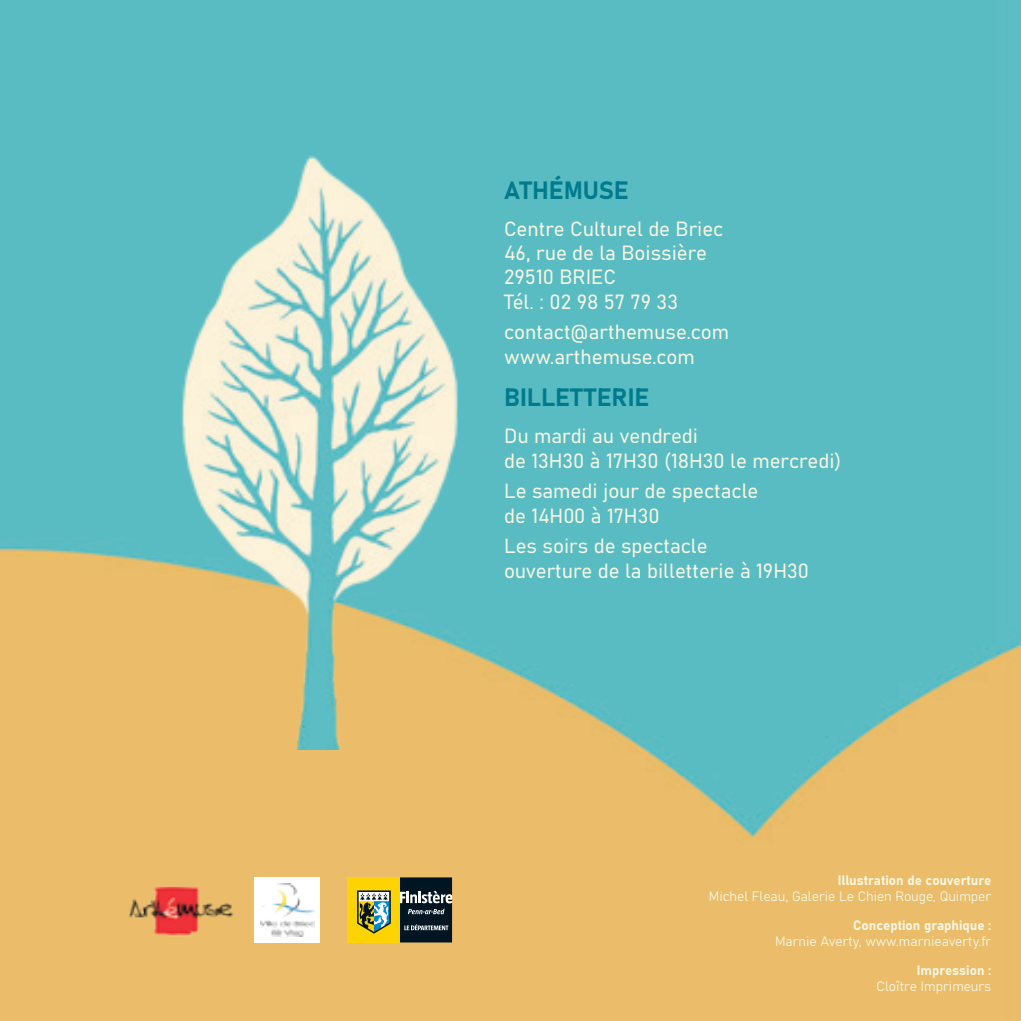
<style>
.page{position:relative;width:1021px;height:1021px;background:#fff}
.page>*{position:absolute;margin:0;border:0;box-sizing:border-box;transform-origin:0 0}
.TITRE{font:24.75px "Bahnschrift";color:#007b8e}
.Texte{font:20.25px "Bahnschrift";color:#f6f7e3}
.t1{font:13.5px "Bahnschrift";color:#f6f7e3}
</style>
<div class="page">
<img style="left:0;top:0;width:1020px;height:1020px">
<div style="left:254px;top:877px;width:66px;height:65px;background:#fff"></div>
<img style="left:260px;top:883px;width:54px;height:53px">
<div style="left:348px;top:877px;width:52px;height:65px;background:#fed304"></div>
<svg style="left:357px;top:890px;width:34px;height:43px"></svg>
<svg style="left:400px;top:877px;width:52px;height:65px;background:#293a44"></svg>
<img style="left:113px;top:873px;width:133px;height:73px">
<img style="left:166px;top:128px;width:306px;height:621px">
<p class="TITRE" style="left:504px;top:171px;width:126px">ATHÉMUSE</p>
<p class="Texte" style="left:504px;top:213px;width:221px">Centre Culturel de Briec</p>
<p class="Texte" style="left:504px;top:237px;width:204px">46, rue de la Boissière</p>
<p class="Texte" style="left:504px;top:262px;width:113px">29510 BRIEC</p>
<p class="Texte" style="left:504px;top:286px;width:175px">Tél. : 02 98 57 79 33</p>
<p class="Texte" style="left:504px;top:317px;width:226px">contact@arthemuse.com</p>
<p class="Texte" style="left:504px;top:341px;width:192px">www.arthemuse.com</p>
<p class="TITRE" style="left:504px;top:378px;width:147px">BILLETTERIE</p>
<p class="Texte" style="left:504px;top:420px;width:195px">Du mardi au vendredi</p>
<p class="Texte" style="left:504px;top:445px;width:339px">de 13H30 à 17H30 (18H30 le mercredi)</p>
<p class="Texte" style="left:504px;top:475px;width:256px">Le samedi jour de spectacle</p>
<p class="Texte" style="left:504px;top:500px;width:157px">de 14H00 à 17H30</p>
<p class="Texte" style="left:504px;top:530px;width:205px">Les soirs de spectacle</p>
<p class="Texte" style="left:504px;top:555px;width:306px">ouverture de la billetterie à 19H30</p>
<p class="t1" style="left:837px;top:869px;width:155px">Illustration de couverture</p>
<p class="t1" style="left:709px;top:885px;width:284px">Michel Fleau, Galerie Le Chien Rouge, Quimper</p>
<p class="t1" style="left:853px;top:914px;width:140px">Conception graphique :</p>
<p class="t1" style="left:775px;top:931px;width:218px">Marnie Averty, www.marnieaverty.fr</p>
<p class="t1" style="left:916px;top:960px;width:76px">Impression :</p>
<p class="t1" style="left:876px;top:976px;width:116px">Cloître Imprimeurs</p>
</div>
